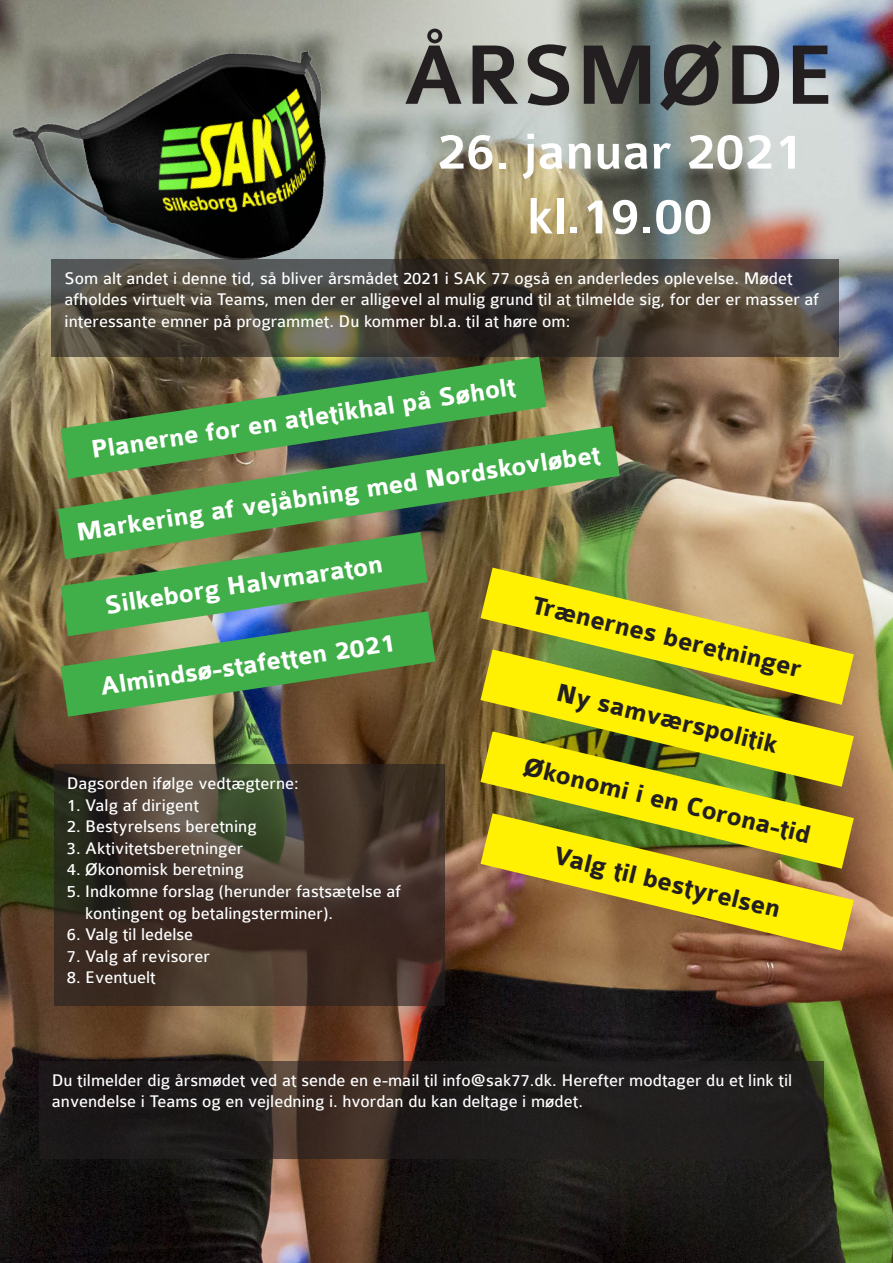
<style>
.page{position:relative;width:893px;height:1263px;background:#fff}
.page>*{position:absolute;margin:0;border:0;box-sizing:border-box;transform-origin:0 0}
.t1{font:500 90px "Colaborate";color:#231f20}
.t2{font:500 54px "Colaborate";color:#fff}
.t3{font:700 27px "Colaborate";color:#fff}
.t4{font:700 27px "Colaborate";color:#231f20}
.t5{font:18px/21.6px "Colaborate";color:#fff}
</style>
<div class="page">
<img style="left:0;top:0;width:893px;height:1263px">
<img style="left:0;top:26px;width:371px;height:295px">
<svg style="left:52px;top:259px;width:787px;height:98px;background:#494238"></svg>
<svg style="left:61px;top:357px;width:485px;height:69px;background:#558147"></svg>
<img style="left:58px;top:426px;width:562px;height:133px">
<svg style="left:61px;top:532px;width:374px;height:185px;background:#5c924e"></svg>
<svg style="left:480px;top:568px;width:374px;height:81px;background:#cdba3b"></svg>
<svg style="left:480px;top:649px;width:374px;height:82px;background:#c6c215"></svg>
<svg style="left:480px;top:731px;width:374px;height:82px;background:#c3bd10"></svg>
<svg style="left:480px;top:813px;width:374px;height:137px;background:#c2ad1f"></svg>
<svg style="left:54px;top:764px;width:390px;height:242px;background:#403429"></svg>
<svg style="left:39px;top:1061px;width:785px;height:98px;background:#251f1d"></svg>
<p class="t1" style="left:403px;top:29px;width:435px">ÅRSMØDE</p>
<p class="t2" style="left:437px;top:123px;width:368px">26. januar 2021</p>
<p class="t2" style="left:527px;top:188px;width:187px">kl.19.00</p>
<p class="t5" style="left:65px;top:267px;width:756px">Som alt andet i denne tid, så bliver årsmådet 2021 i SAK 77 også en anderledes oplevelse. Mødet afholdes virtuelt via Teams, men der er alligevel al mulig grund til at tilmelde sig, for der er masser af interessante emner på programmet. Du kommer bl.a. til at høre om:</p>
<p class="t3" style="left:89px;top:438px;width:430px;rotate:-9deg">Planerne for en atletikhal på Søholt</p>
<p class="t3" style="left:75px;top:520px;width:531px;rotate:-9deg">Markering af vejåbning med Nordskovløbet</p>
<p class="t3" style="left:103px;top:592px;width:282px;rotate:-9deg">Silkeborg Halvmaraton</p>
<p class="t3" style="left:98px;top:674px;width:299px;rotate:-9deg">Almindsø-stafetten 2021</p>
<p class="t4" style="left:535px;top:592px;width:278px;rotate:13deg">Trænernes beretninger</p>
<p class="t4" style="left:560px;top:679px;width:228px;rotate:13deg">Ny samværspolitik</p>
<p class="t4" style="left:527px;top:754px;width:296px;rotate:13deg">Økonomi i en Corona-tid</p>
<p class="t4" style="left:557px;top:842px;width:234px;rotate:13deg">Valg til bestyrelsen</p>
<p class="t5" style="left:67px;top:773px;width:234px">Dagsorden ifølge vedtægterne:</p>
<p class="t5" style="left:67px;top:794px;width:134px">1. Valg af dirigent</p>
<p class="t5" style="left:67px;top:816px;width:192px">2. Bestyrelsens beretning</p>
<p class="t5" style="left:67px;top:837px;width:178px">3. Aktivitetsberetninger</p>
<p class="t5" style="left:67px;top:859px;width:179px">4. Økonomisk beretning</p>
<p class="t5" style="left:85px;top:881px;width:317px;text-indent:-19px">5. Indkomne forslag (herunder fastsætelse af kontingent og betalingsterminer).</p>
<p class="t5" style="left:67px;top:924px;width:128px">6. Valg til ledelse</p>
<p class="t5" style="left:67px;top:945px;width:145px">7. Valg af revisorer</p>
<p class="t5" style="left:67px;top:967px;width:91px">8. Eventuelt</p>
<p class="t5" style="left:52px;top:1069px;width:742px">Du tilmelder dig årsmødet ved at sende en e-mail til info@sak77.dk. Herefter modtager du et link til anvendelse i Teams og en vejledning i. hvordan du kan deltage i mødet.</p>
</div>
